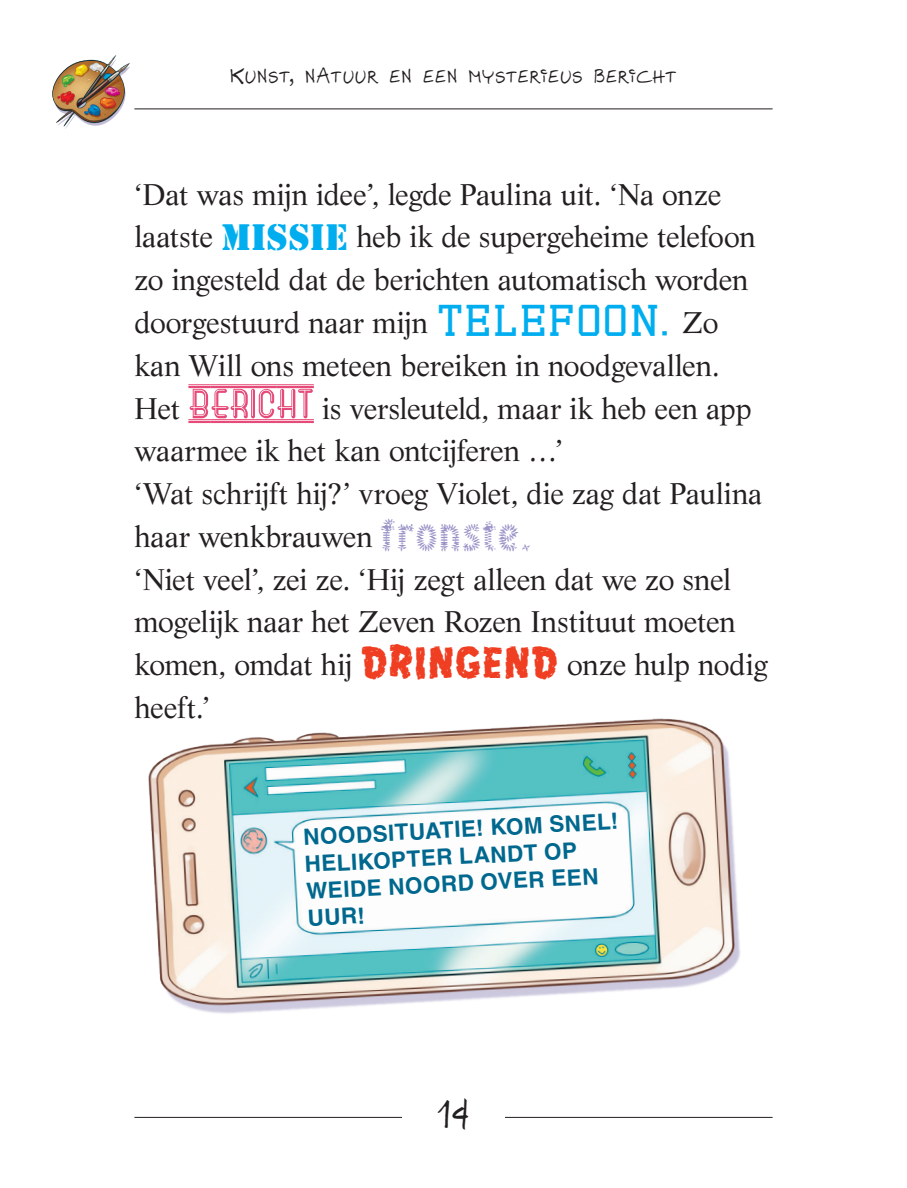
<style>
.page{position:relative;width:907px;height:1188px;background:#fff}
.page>*{position:absolute;margin:0;border:0;box-sizing:border-box;transform-origin:0 0}
.t1{font:45px "JS Hilde";color:#231f20}
.t2{font:29.25px/42.8px "Life LT Std";letter-spacing:-.01em;color:#231f20}
.t3{font:700 22.5px/27px "Helvetica LT Std";color:#00688e}
.t4{font:21.15px "JS Hilde";letter-spacing:.05em;color:#231f20}
.s1{font-size:28.12px}
.s2{font-family:"Stencil";font-size:38.25px;color:#00aeef}
.s3{font-family:"Emilio 19";font-size:33.75px;color:#00aeef}
.s4{font-family:"Beauty School Dropout II";font-size:51.75px;color:#e54a78}
.s5{font-family:"Baum Squiggle";font-size:38.25px;color:#9a94c8}
.s6{font-family:"Voodoo House";font-size:49.5px;color:#ef3e22}
</style>
<div class="page">
<hr style="left:134px;top:108px;width:638px;height:1px;background:#231f20">
<hr style="left:134px;top:1116px;width:638px;height:1px;background:#231f20">
<div style="left:402px;top:1085px;width:102px;height:63px;background:#fff"></div>
<img style="left:148px;top:718px;width:592px;height:296px">
<img style="left:52px;top:55px;width:130px;height:74px">
<p class="t4" style="left:230px;top:63px;width:448px"><span class="s1">K</span>UNST<span class="s1">,</span> NATUUR EN EEN MYSTERIEUS BERICHT</p>
<p class="t2" style="left:134px;top:173px;width:635px">‘Dat was mijn idee’, legde Paulina uit. ‘Na onze laatste <span class="s2">MISSIE</span> heb ik de supergeheime telefoon zo ingesteld dat de berichten automatisch worden doorgestuurd naar mijn <span class="s3">TELEFOON.</span> Zo kan Will ons meteen bereiken in noodgevallen.<br>Het <span class="s4">BERICHT</span> is versleuteld, maar ik heb een app waarmee ik het kan ontcijferen …’<br>‘Wat schrijft hij?’ vroeg Violet, die zag dat Paulina haar wenkbrauwen <span class="s5">FRONSTE.<br></span>‘Niet veel’, zei ze. ‘Hij zegt alleen dat we zo snel mogelijk naar het Zeven Rozen Instituut moeten komen, omdat hij <span class="s6">DRINGEND</span> onze hulp nodig heeft.’</p>
<p class="t3" style="left:303px;top:823px;width:317px;rotate:-3deg">NOODSITUATIE! KOM SNEL!<br>HELIKOPTER LANDT OP<br>WEIDE NOORD OVER EEN<br>UUR!</p>
<h1 class="t1" style="left:437px;top:1085px;width:33px">14</h1>
</div>
